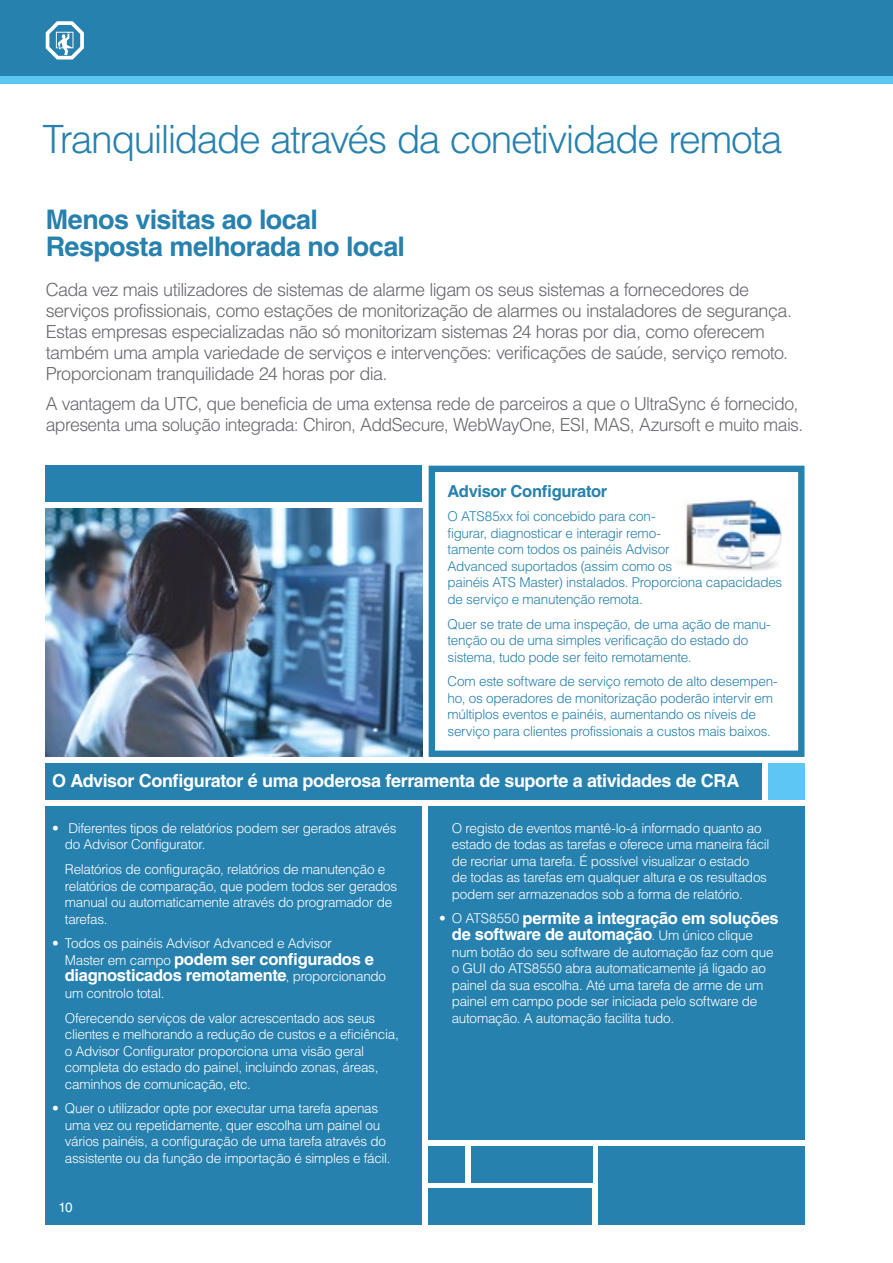
<style>
.page{position:relative;width:893px;height:1263px;background:#fff}
.page>*{position:absolute;margin:0;border:0;box-sizing:border-box;transform-origin:0 0}
.t1{font:300 39px "Helvetica LT Std";letter-spacing:-.04em;color:#2781ae}
.t2{font:700 27px/27px "Helvetica LT Std";letter-spacing:-.025em;color:#2781ae}
.t3{font:300 18px/21px "Helvetica LT Std";letter-spacing:-.03em;color:#68676c}
.t4{font:700 18px "Helvetica LT Std";letter-spacing:-.02em;color:#fff}
.t5{font:700 16.5px/16.5px "Helvetica LT Std";letter-spacing:-.02em;color:#fff}
.t6{font:700 16.5px "Helvetica LT Std";letter-spacing:-.02em;color:#2781ae}
.t7{font:300 13.5px/16.5px "Helvetica LT Std";letter-spacing:-.02em;color:#fff}
.t8{font:300 13.5px/16.5px "Helvetica LT Std";letter-spacing:-.02em;color:#2781ae}
.t9{font:13.5px "Helvetica LT Std";color:#fff}
.s1{font-weight:300;font-size:13.5px}
</style>
<div class="page">
<div style="left:0;top:0;width:893px;height:77px;background:#2781ae"></div>
<div style="left:0;top:77px;width:893px;height:7px;background:#5ec6f2"></div>
<svg style="left:46px;top:21px;width:38px;height:39px"></svg>
<div style="left:46px;top:466px;width:376px;height:36px;background:#2781ae"></div>
<div style="left:598px;top:1146px;width:207px;height:79px;background:#2781ae"></div>
<div style="left:428px;top:1188px;width:164px;height:37px;background:#2781ae"></div>
<div style="left:471px;top:1146px;width:121px;height:36px;background:#2781ae"></div>
<div style="left:428px;top:1146px;width:37px;height:36px;background:#2781ae"></div>
<div style="left:46px;top:763px;width:716px;height:36px;background:#2781ae"></div>
<div style="left:46px;top:806px;width:376px;height:419px;background:#2781ae"></div>
<div style="left:428px;top:806px;width:377px;height:334px;background:#2781ae"></div>
<img style="left:46px;top:508px;width:376px;height:249px">
<div style="left:429px;top:466px;width:375px;height:291px;border:6px solid #2781ae"></div>
<div style="left:769px;top:763px;width:36px;height:36px;background:#5ec6f2"></div>
<img style="left:680px;top:499px;width:102px;height:72px">
<h1 class="t1" style="left:43px;top:115px;width:742px">Tranquilidade através da conetividade remota</h1>
<h2 class="t2" style="left:46px;top:206px;width:361px">Menos visitas ao local<br>Resposta melhorada no local</h2>
<p class="t3" style="left:46px;top:279px;width:748px">Cada vez mais utilizadores de sistemas de alarme ligam os seus sistemas a fornecedores de serviços profissionais, como estações de monitorização de alarmes ou instaladores de segurança.<br>Estas empresas especializadas não só monitorizam sistemas 24 horas por dia, como oferecem também uma ampla variedade de serviços e intervenções: verificações de saúde, serviço remoto.<br>Proporcionam tranquilidade 24 horas por dia.</p>
<h3 class="t3" style="left:46px;top:393px;width:759px">A vantagem da UTC, que beneficia de uma extensa rede de parceiros a que o UltraSync é fornecido, apresenta uma solução integrada: Chiron, AddSecure, WebWayOne, ESI, MAS, Azursoft e muito mais.</h3>
<p class="t6" style="left:448px;top:481px;width:161px">Advisor Configurator</p>
<p class="t8" style="left:448px;top:508px;width:336px">O ATS85xx foi concebido para con-<br>figurar, diagnosticar e interagir remo-<br>tamente com todos os painéis Advisor<br>Advanced suportados (assim como os<br>painéis ATS Master) instalados. Proporciona capacidades de serviço e manutenção remota.</p>
<p class="t8" style="left:448px;top:615px;width:325px">Quer se trate de uma inspeção, de uma ação de manu&shy;tenção ou de uma simples verificação do estado do sistema, tudo pode ser feito remotamente.</p>
<p class="t8" style="left:448px;top:673px;width:332px">Com este software de serviço remoto de alto desempen&shy;ho, os operadores de monitorização poderão intervir em múltiplos eventos e painéis, aumentando os níveis de serviço para clientes profissionais a custos mais baixos.</p>
<h3 class="t4" style="left:52px;top:769px;width:689px">O Advisor Configurator é uma poderosa ferramenta de suporte a atividades de CRA</h3>
<p class="t7" style="left:65px;top:819px;width:333px;text-indent:-13px">• Diferentes tipos de relatórios podem ser gerados através do Advisor Configurator.</p>
<p class="t7" style="left:65px;top:861px;width:334px">Relatórios de configuração, relatórios de manutenção e relatórios de comparação, que podem todos ser gerados manual ou automaticamente através do programador de tarefas.</p>
<p class="t7" style="left:52px;top:935px;width:281px">• Todos os painéis Advisor Advanced e Advisor</p>
<p class="t5" style="left:65px;top:950px;width:323px"><span class="s1">Master em campo</span> podem ser configurados e diagnosticados remotamente<span class="s1">, proporcionando</span></p>
<p class="t7" style="left:65px;top:980px;width:312px;line-height:24.8px">um controlo total.<br>Oferecendo serviços de valor acrescentado aos seus</p>
<p class="t7" style="left:65px;top:1026px;width:335px">clientes e melhorando a redução de custos e a eficiência, o Advisor Configurator proporciona uma visão geral completa do estado do painel, incluindo zonas, áreas, caminhos de comunicação, etc.</p>
<p class="t7" style="left:65px;top:1100px;width:327px;text-indent:-13px">• Quer o utilizador opte por executar uma tarefa apenas uma vez ou repetidamente, quer escolha um painel ou vários painéis, a configuração de uma tarefa através do assistente ou da função de importação é simples e fácil.</p>
<p class="t9" style="left:58px;top:1199px;width:16px">10</p>
<p class="t7" style="left:452px;top:819px;width:319px">O registo de eventos mantê-lo-á informado quanto ao estado de todas as tarefas e oferece uma maneira fácil de recriar uma tarefa. É possível visualizar o estado<br>de todas as tarefas em qualquer altura e os resultados podem ser armazenados sob a forma de relatório.</p>
<p class="t5" style="left:452px;top:909px;width:328px;text-indent:-13px"><span class="s1">• O ATS8550</span> permite a integração em soluções de software de automação<span class="s1">. Um único clique</span></p>
<p class="t7" style="left:452px;top:943px;width:323px">num botão do seu software de automação faz com que o GUI do ATS8550 abra automaticamente já ligado ao painel da sua escolha. Até uma tarefa de arme de um painel em campo pode ser iniciada pelo software de automação. A automação facilita tudo.</p>
</div>
